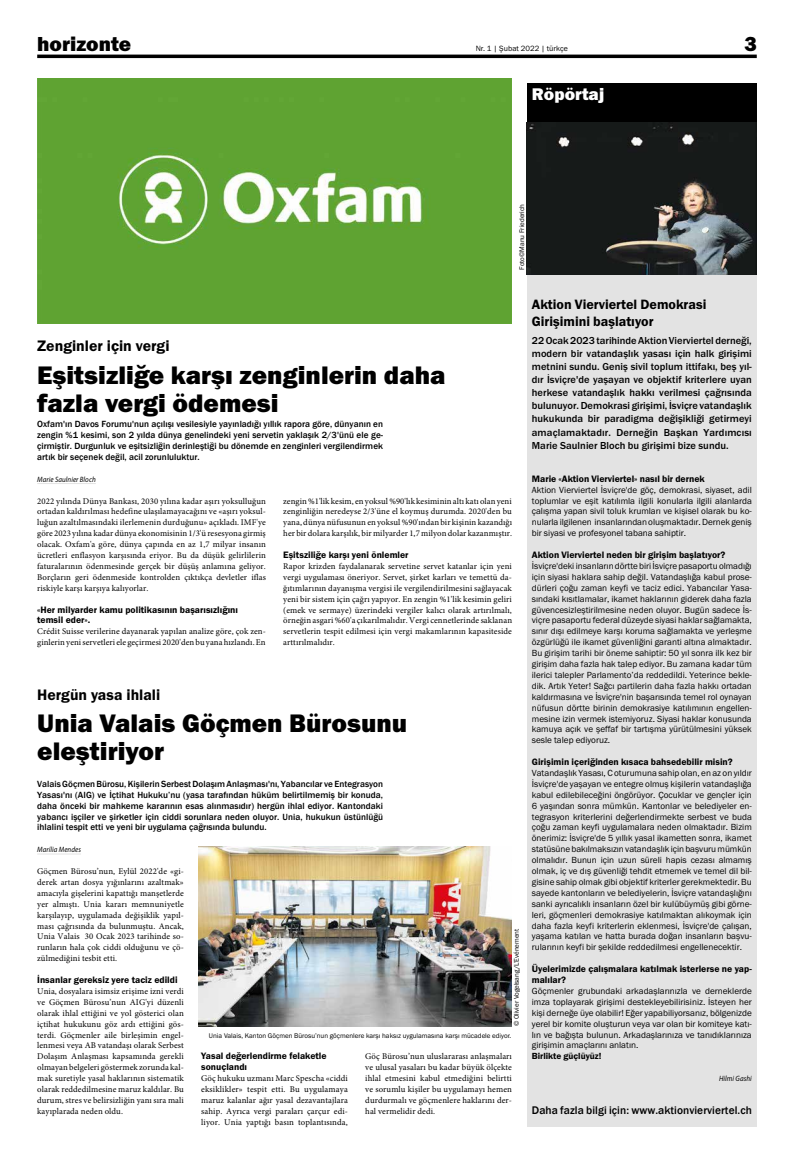
<style>
.page{position:relative;width:794px;height:1166px;background:#fff}
.page>*{position:absolute;margin:0;border:0;box-sizing:border-box;transform-origin:0 0}
.t1{font:26.25px/28px "Franklin Gothic URW Hea";color:#000}
.t2{font:21px "Franklin Gothic URW Hea";color:#000}
.t3{font:17.5px "Franklin Gothic URW Hea";letter-spacing:.005em;color:#fff}
.t4{font:15.75px "Franklin Gothic URW Dem";color:#000}
.t5{font:14px/16.6px "Franklin Gothic URW Dem";color:#000}
.t6{font:500 11.38px "Franklin Gothic";letter-spacing:.005em;color:#000}
.t7{font:500 10.5px/13.1px "Franklin Gothic URW";letter-spacing:.005em;color:#000;text-align:justify}
.t8{font:9.62px/10.9px "Franklin Gothic URW Dem";color:#000}
.t9{font:9.19px/10.9px "Franklin Gothic URW Boo";color:#000;text-align:justify}
.t10{font:500 9.19px/10.9px "Franklin Gothic";letter-spacing:.005em;color:#000;text-align:justify}
.t11{font:9.19px "Franklin Gothic URW Dem";color:#000}
.t12{font:8.75px/10.8px "Minion Pro";letter-spacing:.01em;color:#000;text-align:justify}
.t13{font:7.88px "Franklin Gothic URW Boo";letter-spacing:.005em;color:#000}
.t14{font:italic 7.7px "Myriad Pro";letter-spacing:.01em;color:#000;scale:.91 1}
.t15{font:7px "Franklin Gothic URW Boo";color:#000}
</style>
<div class="page">
<hr style="left:37px;top:55px;width:719px;height:3px;background:#000">
<div style="left:527px;top:83px;width:229px;height:47px;background:#000"></div>
<div style="left:527px;top:275px;width:230px;height:852px;background:#e3e3e3"></div>
<hr style="left:37px;top:483px;width:59px;height:1px;background:#e3e3e3">
<hr style="left:37px;top:854px;width:44px;height:1px;background:#e3e3e3">
<img style="left:37px;top:78px;width:475px;height:245px">
<img style="left:527px;top:122px;width:229px;height:153px">
<img style="left:199px;top:846px;width:313px;height:180px">
<h2 class="t2" style="left:37px;top:31px;width:95px">horizonte</h2>
<p class="t13" style="left:476px;top:44px;width:94px">Nr. 1 | Şubat 2022 | türkçe</p>
<h2 class="t2" style="left:744px;top:31px;width:14px">3</h2>
<h3 class="t3" style="left:532px;top:83px;width:74px">Röpörtaj</h3>
<p class="t15" style="left:517px;top:270px;width:67px;rotate:-90deg">Foto©Manu Friederich</p>
<h3 class="t4" style="left:37px;top:336px;width:134px">Zenginler için vergi</h3>
<h1 class="t1" style="left:37px;top:360px;width:410px">Eşitsizliğe karşı zenginlerin daha fazla vergi ödemesi</h1>
<p class="t10" style="left:37px;top:419px;width:347px">Oxfam'ın Davos Forumu'nun açılışı vesilesiyle yayınladığı yıllık rapora göre, dünyanın en zengin %1 kesimi, son 2 yılda dünya genelindeki yeni servetin yaklaşık 2/3'ünü ele ge&shy;çirmiştir. Durgunluk ve eşitsizliğin derinleştiği bu dönemde en zenginleri vergilendirmek artık bir seçenek değil, acil zorunluluktur.</p>
<p class="t14" style="left:37px;top:474px;width:66px">Marie Saulnier Bloch</p>
<p class="t12" style="left:37px;top:495px;width:230px">2022 yılında Dünya Bankası, 2030 yılına kadar aşırı yoksulluğun ortadan kaldırılması hedefine ulaşılamayacağını ve «aşırı yoksul&shy;luğun azaltılmasındaki ilerlemenin durduğunu» açıkladı. IMF'ye göre 2023 yılına kadar dünya ekonomisinin 1/3'ü resesyona girmiş olacak. Oxfam'a göre, dünya çapında en az 1,7 milyar insanın ücretleri enflasyon karşısında eriyor. Bu da düşük gelirlilerin faturalarının ödenmesinde gerçek bir düşüş anlamına geliyor.<br>Borçların geri ödenmeside kontrolden çıktıkça devletler iflas riskiyle karşı karşıya kalıyorlar.</p>
<p class="t8" style="left:37px;top:604px;width:202px">«Her milyarder kamu politikasının başarısızlığını temsil eder».</p>
<p class="t12" style="left:37px;top:626px;width:230px">Crédit Suisse verilerine dayanarak yapılan analize göre, çok zen&shy;ginlerin yeni servetleri ele geçirmesi 2020'den bu yana hızlandı. En</p>
<p class="t12" style="left:283px;top:495px;width:230px">zengin %1'lik kesim, en yoksul %90'lık kesiminin altı katı olan yeni zenginliğin neredeyse 2/3'üne el koymuş durumda. 2020'den bu yana, dünya nüfusunun en yoksul %90'ından bir kişinin kazandığı her bir dolara karşılık, bir milyarder 1,7 milyon dolar kazanmıştır.</p>
<p class="t8" style="left:283px;top:549px;width:127px">Eşitsziliğe karşı yeni önlemler</p>
<p class="t12" style="left:283px;top:561px;width:230px">Rapor krizden faydalanarak servetine servet katanlar için yeni vergi uygulaması öneriyor. Servet, şirket karları ve temettü da&shy;ğıtımlarının dayanışma vergisi ile vergilendirilmesini sağlayacak yeni bir sistem için çağrı yapıyor. En zengin %1'lik kesimin geliri (emek ve sermaye) üzerindeki vergiler kalıcı olarak artırılmalı, örneğin asgari %60'a çıkarılmalıdır. Vergi cennetlerinde saklanan servetlerin tespit edilmesi için vergi makamlarının kapasiteside arttırılmalıdır.</p>
<h3 class="t4" style="left:37px;top:685px;width:125px">Hergün yasa ihlali</h3>
<h1 class="t1" style="left:37px;top:709px;width:371px">Unia Valais Göçmen Bürosunu eleştiriyor</h1>
<p class="t10" style="left:37px;top:778px;width:347px">Valais Göçmen Bürosu, Kişilerin Serbest Dolaşım Anlaşması'nı, Yabancılar ve Entegrasyon Yasası'nı (AIG) ve İçtihat Hukuku’nu (yasa tarafından hüküm belirtilmemiş bir konuda, daha önceki bir mahkeme kararının esas alınmasıdır) hergün ihlal ediyor. Kantondaki yabancı işçiler ve şirketler için ciddi sorunlara neden oluyor. Unia, hukukun üstünlüğü ihlalini tespit etti ve yeni bir uygulama çağrısında bulundu.</p>
<p class="t14" style="left:37px;top:845px;width:50px">Marília Mendes</p>
<p class="t12" style="left:37px;top:866px;width:148px">Göçmen Bürosu’nun, Eylül 2022'de «gi&shy;derek artan dosya yığınlarını azaltmak» amacıyla gişelerini kapattığı manşetlerde yer almıştı. Unia kararı memnuniyetle karşılayıp, uygulamada değişiklik yapıl&shy;ması çağrısında da bulunmuştu. Ancak, Unia Valais 30 Ocak 2023 tarihinde so&shy;runların hala çok ciddi olduğunu ve çö&shy;zülmediğini tesbit etti.</p>
<p class="t8" style="left:37px;top:974px;width:142px">İnsanlar gereksiz yere taciz edildi</p>
<p class="t12" style="left:37px;top:986px;width:148px">Unia, dosyalara isimsiz erişime izni verdi ve Göçmen Bürosu’nun AIG'yi düzenli olarak ihlal ettiğini ve yol gösterici olan içtihat hukukunu göz ardı ettiğini gös&shy;terdi. Göçmenler aile birleşimin engel&shy;lenmesi veya AB vatandaşı olarak Serbest Dolaşım Anlaşması kapsamında gerekli olmayan belgeleri göstermek zorunda kal&shy;mak suretiyle yasal haklarının sistematik olarak reddedilmesine maruz kaldılar. Bu durum, stres ve belirsizliğin yanı sıra mali kayıplarada neden oldu.</p>
<p class="t15" style="left:512px;top:1026px;width:99px;rotate:-90deg">© Olivier Vogelsang/L’Evénement</p>
<p class="t15" style="left:209px;top:1031px;width:304px">Unia Valais, Kanton Göçmen Bürosu’nun göçmenlere karşı haksız uygulamasına karşı mücadele ediyor.</p>
<p class="t8" style="left:201px;top:1050px;width:127px">Yasal değerlendirme felaketle sonuçlandı</p>
<p class="t12" style="left:201px;top:1073px;width:148px">Göç hukuku uzmanı Marc Spescha «ciddi eksiklikler» tespit etti. Bu uygulamaya maruz kalanlar ağır yasal dezavantajlara sahip. Ayrıca vergi paraları çarçur edi&shy;liyor. Unia yaptığı basın toplantısında,</p>
<p class="t12" style="left:365px;top:1051px;width:148px">Göç Bürosu’nun uluslararası anlaşmaları ve ulusal yasaları bu kadar büyük ölçekte ihlal etmesini kabul etmediğini belirtti ve sorumlu kişiler bu uygulamayı hemen durdurmalı ve göçmenlere haklarını der&shy;hal vermelidir dedi.</p>
<h3 class="t5" style="left:532px;top:296px;width:176px">Aktion Vierviertel Demokrasi<br>Girişimini başlatıyor</h3>
<p class="t7" style="left:532px;top:333px;width:221px">22 Ocak 2023 tarihinde Aktion Vierviertel derneği, modern bir vatandaşlık yasası için halk girişimi metnini sundu. Geniş sivil toplum ittifakı, beş yıl&shy;dır İsviçre'de yaşayan ve objektif kriterlere uyan herkese vatandaşlık hakkı verilmesi çağrısında bulunuyor. Demokrasi girişimi, İsviçre vatandaşlık hukukunda bir paradigma değişikliği getirmeyi amaçlamaktadır. Derneğin Başkan Yardımcısı Marie Saulnier Bloch bu girişimi bize sundu.</p>
<p class="t8" style="left:532px;top:473px;width:174px">Marie «Aktion Vierviertel» nasıl bir dernek</p>
<p class="t9" style="left:532px;top:484px;width:221px">Aktion Vierviertel İsviçre'de göç, demokrasi, siyaset, adil toplumlar ve eşit katılımla ilgili konularla ilgili alanlarda çalışma yapan sivil toluk krumları ve kişisel olarak bu ko&shy;nularla ilgilenen insanlarından oluşmaktadır. Dernek geniş bir siyasi ve profesyonel tabana sahiptir.</p>
<p class="t8" style="left:532px;top:549px;width:195px">Aktion Vierviertel neden bir girişim başlatıyor?</p>
<p class="t9" style="left:532px;top:560px;width:221px">İsviçre'deki insanların dörtte biri İsviçre pasaportu olmadığı için siyasi haklara sahip değil. Vatandaşlığa kabul prose&shy;dürleri çoğu zaman keyfi ve taciz edici. Yabancılar Yasa&shy;sındaki kısıtlamalar, ikamet haklarının giderek daha fazla güvencesizleştirilmesine neden oluyor. Bugün sadece İs&shy;viçre pasaportu federal düzeyde siyasi haklar sağlamakta, sınır dışı edilmeye karşı koruma sağlamakta ve yerleşme özgürlüğü ile ikamet güvenliğini garanti altına almaktadır.<br>Bu girişim tarihi bir öneme sahiptir: 50 yıl sonra ilk kez bir girişim daha fazla hak talep ediyor. Bu zamana kadar tüm ilerici talepler Parlamento’da reddedildi. Yeterince bekle&shy;dik. Artık Yeter! Sağcı partilerin daha fazla hakkı ortadan kaldırmasına ve İsviçre'nin başarısında temel rol oynayan nüfusun dörtte birinin demokrasiye katılımının engellen&shy;mesine izin vermek istemiyoruz. Siyasi haklar konusunda kamuya açık ve şeffaf bir tartışma yürütülmesini yüksek sesle talep ediyoruz.</p>
<p class="t8" style="left:532px;top:756px;width:202px">Girişimin içeriğinden kısaca bahsedebilir misin?</p>
<p class="t9" style="left:532px;top:767px;width:221px">Vatandaşlık Yasası, C oturumuna sahip olan, en az on yıldır İsviçre'de yaşayan ve entegre olmuş kişilerin vatandaşlığa kabul edilebileceğini öngörüyor. Çocuklar ve gençler için 6 yaşından sonra mümkün. Kantonlar ve belediyeler en&shy;tegrasyon kriterlerini değerlendirmekte serbest ve buda çoğu zaman keyfi uygulamalara neden olmaktadır. Bizim önerimiz: İsviçre'de 5 yıllık yasal ikametten sonra, ikamet statüsüne bakılmaksızın vatandaşlık için başvuru mümkün olmalıdır. Bunun için uzun süreli hapis cezası almamış olmak, iç ve dış güvenliği tehdit etmemek ve temel dil bil&shy;gisine sahip olmak gibi objektif kriterler gerekmektedir. Bu sayede kantonların ve belediyelerin, İsviçre vatandaşlığını sanki ayrıcalıklı insanların özel bir kulübüymüş gibi görne&shy;leri, göçmenleri demokrasiye katılmaktan alıkoymak için daha fazla keyfi kriterlerin eklenmesi, İsviçre'de çalışan, yaşama katılan ve hatta burada doğan insanların başvu&shy;rularının keyfi bir şekilde reddedilmesi engellenecektir.</p>
<p class="t8" style="left:532px;top:963px;width:221px">Üyelerimizde çalışmalara katılmak isterlerse ne yap&shy;malılar?</p>
<p class="t9" style="left:532px;top:985px;width:221px">Göçmenler grubundaki arkadaşlarınızla ve derneklerde imza toplayarak girişimi destekleyebilirisiniz. İsteyen her kişi derneğe üye olabilir! Eğer yapabiliyorsanız, bölgenizde yerel bir komite oluşturun veya var olan bir komiteye katı&shy;lın ve bağışta bulunun. Arkadaşlarınıza ve tanıdıklarınıza girişimin amaçlarını anlatın.</p>
<p class="t11" style="left:532px;top:1050px;width:71px">Birlikte güçlüyüz!</p>
<p class="t14" style="left:719px;top:1074px;width:38px">Hilmi Gashi</p>
<h3 class="t6" style="left:532px;top:1103px;width:221px">Daha fazla bilgi için: www.aktionvierviertel.ch</h3>
</div>
